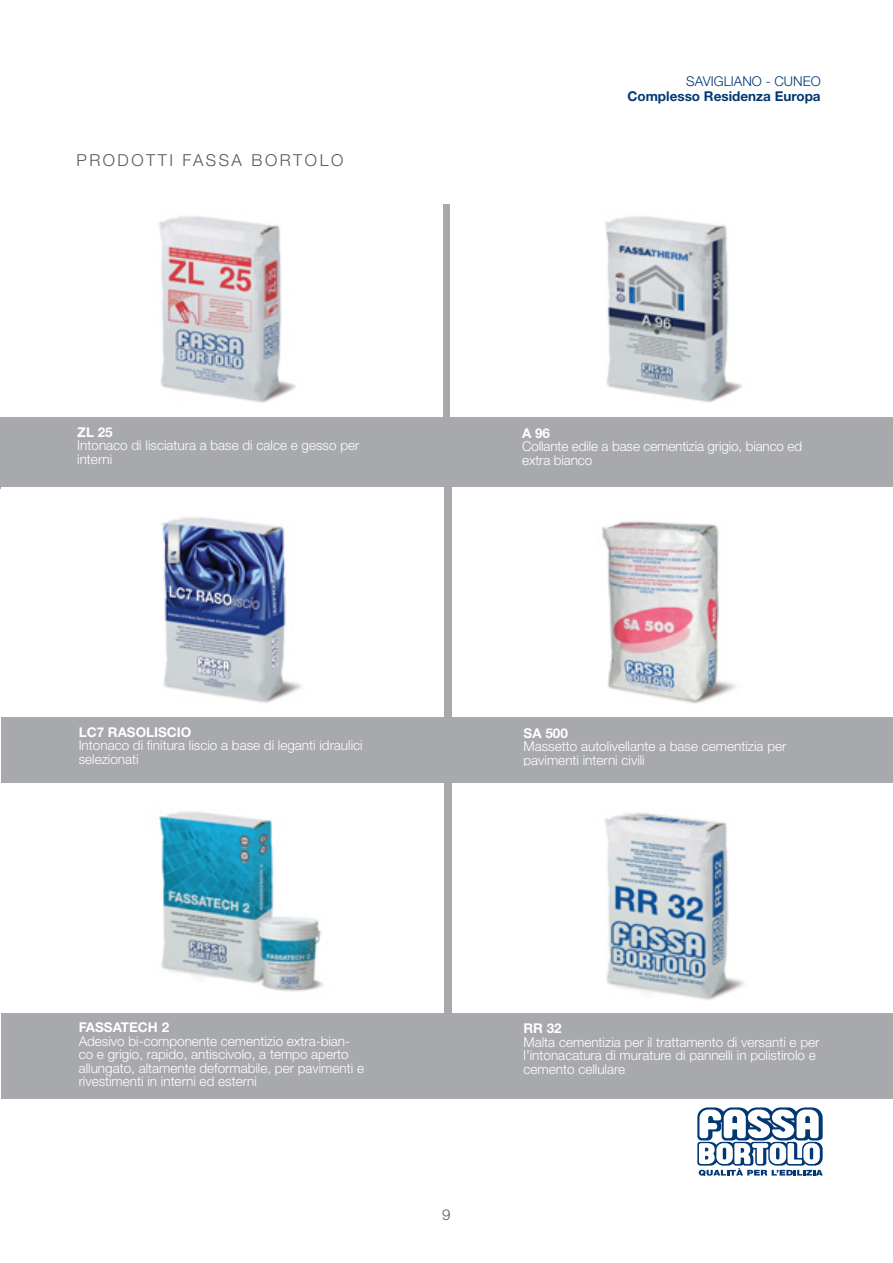
<style>
.page{position:relative;width:893px;height:1263px;background:#fff}
.page>*{position:absolute;margin:0;border:0;box-sizing:border-box;transform-origin:0 0}
.t1{font:300 16.5px "Helvetica Neue LT Std";letter-spacing:.15em;color:#57585a}
.t2{font:300 15px "Helvetica Neue LT Std";color:#57585a}
.Titolo_Sinistra{font:300 13.5px/13.5px "Helvetica Neue LT Std";color:#fff}
.Titolo_Sinistra-2{font:700 13.5px "Helvetica Neue LT Std";color:#fff}
.t3{font:700 13.5px "Helvetica Neue LT Std";color:#013874}
.t4{font:300 13.5px "Helvetica Neue LT Std";color:#013874}
</style>
<div class="page">
<svg style="left:697px;top:1107px;width:126px;height:69px"></svg>
<div style="left:0;top:204px;width:893px;height:285px;background:#a8a9ad"></div>
<div style="left:0;top:187px;width:442px;height:230px;background:#fff"></div>
<img style="left:159px;top:216px;width:137px;height:187px">
<div style="left:451px;top:187px;width:442px;height:230px;background:#fff"></div>
<img style="left:605px;top:216px;width:138px;height:186px">
<div style="left:1px;top:480px;width:892px;height:309px;background:#a8a9ad"></div>
<div style="left:1px;top:488px;width:443px;height:229px;background:#fff"></div>
<img style="left:162px;top:517px;width:140px;height:186px">
<div style="left:452px;top:488px;width:441px;height:229px;background:#fff"></div>
<img style="left:602px;top:521px;width:134px;height:183px">
<div style="left:1px;top:766px;width:892px;height:332px;background:#a8a9ad"></div>
<div style="left:1px;top:783px;width:443px;height:230px;background:#fff"></div>
<img style="left:158px;top:811px;width:166px;height:181px">
<div style="left:452px;top:783px;width:441px;height:230px;background:#fff"></div>
<img style="left:605px;top:812px;width:139px;height:188px">
<p class="t1" style="left:77px;top:150px;width:268px">PRODOTTI FASSA BORTOLO</p>
<p class="Titolo_Sinistra-2" style="left:77px;top:423px;width:37px">ZL 25</p>
<p class="Titolo_Sinistra" style="left:77px;top:438px;width:284px">Intonaco di lisciatura a base di calce e gesso per interni</p>
<p class="t4" style="left:686px;top:73px;width:136px">SAVIGLIANO - CUNEO</p>
<p class="t3" style="left:627px;top:88px;width:195px">Complesso Residenza Europa</p>
<p class="Titolo_Sinistra-2" style="left:522px;top:425px;width:30px">A 96</p>
<p class="Titolo_Sinistra" style="left:522px;top:439px;width:281px">Collante edile a base cementizia grigio, bianco ed extra bianco</p>
<p class="Titolo_Sinistra-2" style="left:79px;top:724px;width:114px">LC7 RASOLISCIO</p>
<p class="Titolo_Sinistra" style="left:79px;top:738px;width:286px">Intonaco di finitura liscio a base di leganti idraulici selezionati</p>
<p class="Titolo_Sinistra-2" style="left:524px;top:725px;width:46px">SA 500</p>
<p class="Titolo_Sinistra" style="left:524px;top:739px;width:264px">Massetto autolivellante a base cementizia per pavimenti interni civili</p>
<p class="Titolo_Sinistra-2" style="left:79px;top:1019px;width:92px">FASSATECH 2</p>
<p class="Titolo_Sinistra" style="left:79px;top:1034px;width:287px">Adesivo bi-componente cementizio extra-bian&shy;co e grigio, rapido, antiscivolo, a tempo aperto allungato, altamente deformabile, per pavimenti e rivestimenti in interni ed esterni</p>
<p class="t2" style="left:442px;top:1205px;width:10px">9</p>
<p class="Titolo_Sinistra-2" style="left:524px;top:1020px;width:40px">RR 32</p>
<p class="Titolo_Sinistra" style="left:524px;top:1035px;width:297px">Malta cementizia per il trattamento di versanti e per l’intonacatura di murature di pannelli in polistirolo e cemento cellulare</p>
</div>
